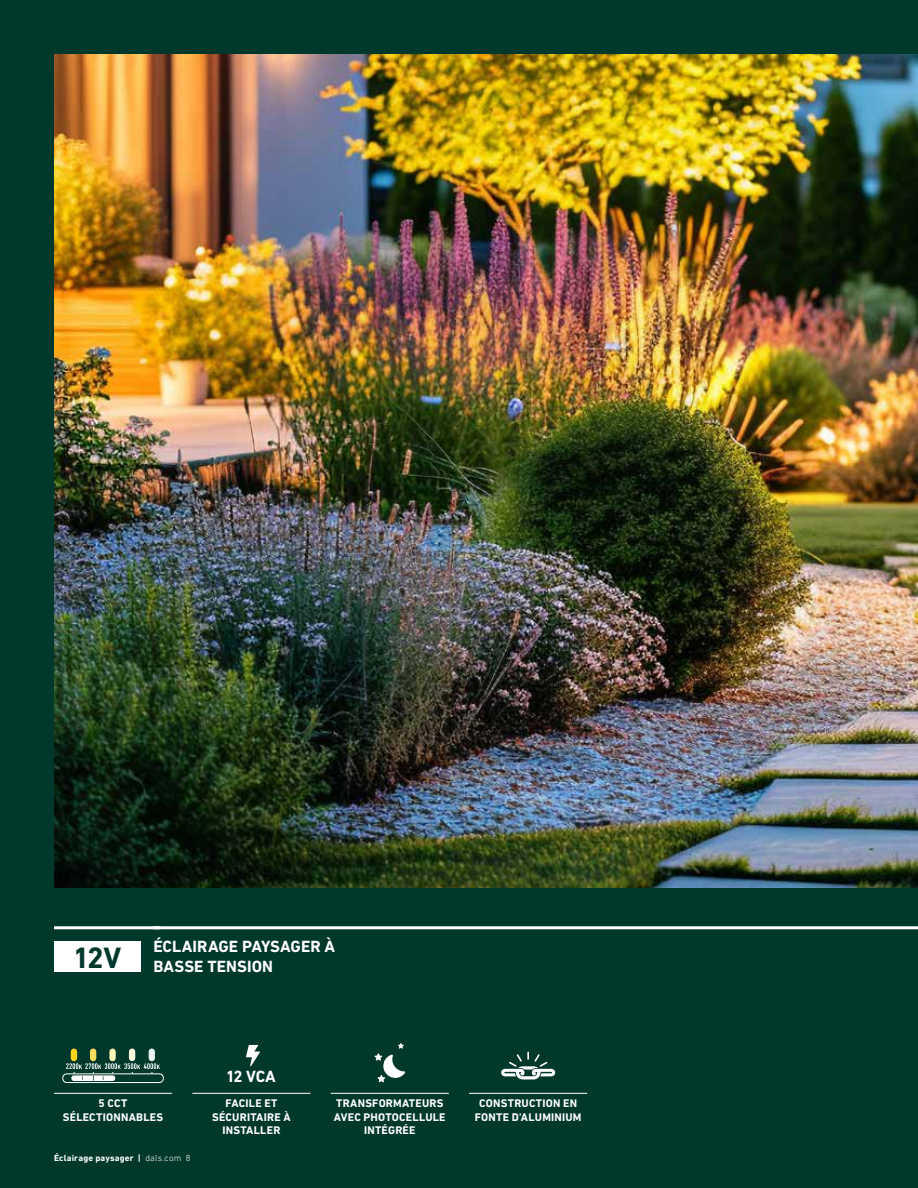
<style>
.page{position:relative;width:918px;height:1188px;background:#01382c}
.page>*{position:absolute;margin:0;border:0;box-sizing:border-box;transform-origin:0 0}
.t1{font:700 30px "DIN Next LT Pro";color:#01382c}
.t2{font:700 16.5px/19.8px "DIN Next LT Pro";letter-spacing:.005em;color:#fff}
.t3{font:700 11.25px/13.5px "DIN Next LT Pro";letter-spacing:.02em;color:#fff;text-align:center}
.t4{font:700 9px "DIN Next LT Pro";letter-spacing:.025em;color:#fff}
.s1{font-weight:300}
</style>
<div class="page">
<img style="left:54px;top:54px;width:864px;height:834px">
<hr style="left:153px;top:926px;width:765px;height:3px;background:#fff">
<hr style="left:54px;top:1093px;width:118px;height:1px;background:#fff">
<div style="left:62px;top:1073px;width:102px;height:10px;border:1px solid #fff;border-radius:4px"></div>
<svg style="left:66px;top:1049px;width:94px;height:32px"></svg>
<hr style="left:331px;top:1093px;width:118px;height:1px;background:#fff">
<svg style="left:375px;top:1043px;width:30px;height:39px"></svg>
<hr style="left:469px;top:1093px;width:118px;height:1px;background:#fff">
<svg style="left:501px;top:1052px;width:55px;height:27px"></svg>
<div style="left:54px;top:941px;width:86px;height:31px;background:#fff"></div>
<hr style="left:54px;top:926px;width:106px;height:3px;background:#fff">
<hr style="left:192px;top:1093px;width:118px;height:1px;background:#fff">
<svg style="left:246px;top:1045px;width:14px;height:21px"></svg>
<h1 class="t1" style="left:73px;top:940px;width:50px">12V</h1>
<h2 class="t2" style="left:153px;top:936px;width:183px">ÉCLAIRAGE PAYSAGER À<br>BASSE TENSION</h2>
<h2 class="t2" style="left:227px;top:1067px;width:50px">12 VCA</h2>
<p class="t3" style="left:63px;top:1096px;width:102px">5 CCT<br>SÉLECTIONNABLES</p>
<p class="t3" style="left:334px;top:1096px;width:113px">TRANSFORMATEURS<br>AVEC PHOTOCELLULE<br>INTÉGRÉE</p>
<p class="t3" style="left:475px;top:1096px;width:108px">CONSTRUCTION EN<br>FONTE D'ALUMINIUM</p>
<p class="t4" style="left:54px;top:1153px;width:138px">Éclairage paysager | <span class="s1">dals.com 8</span></p>
<p class="t3" style="left:212px;top:1096px;width:80px">FACILE ET<br>SÉCURITAIRE À<br>INSTALLER</p>
</div>
